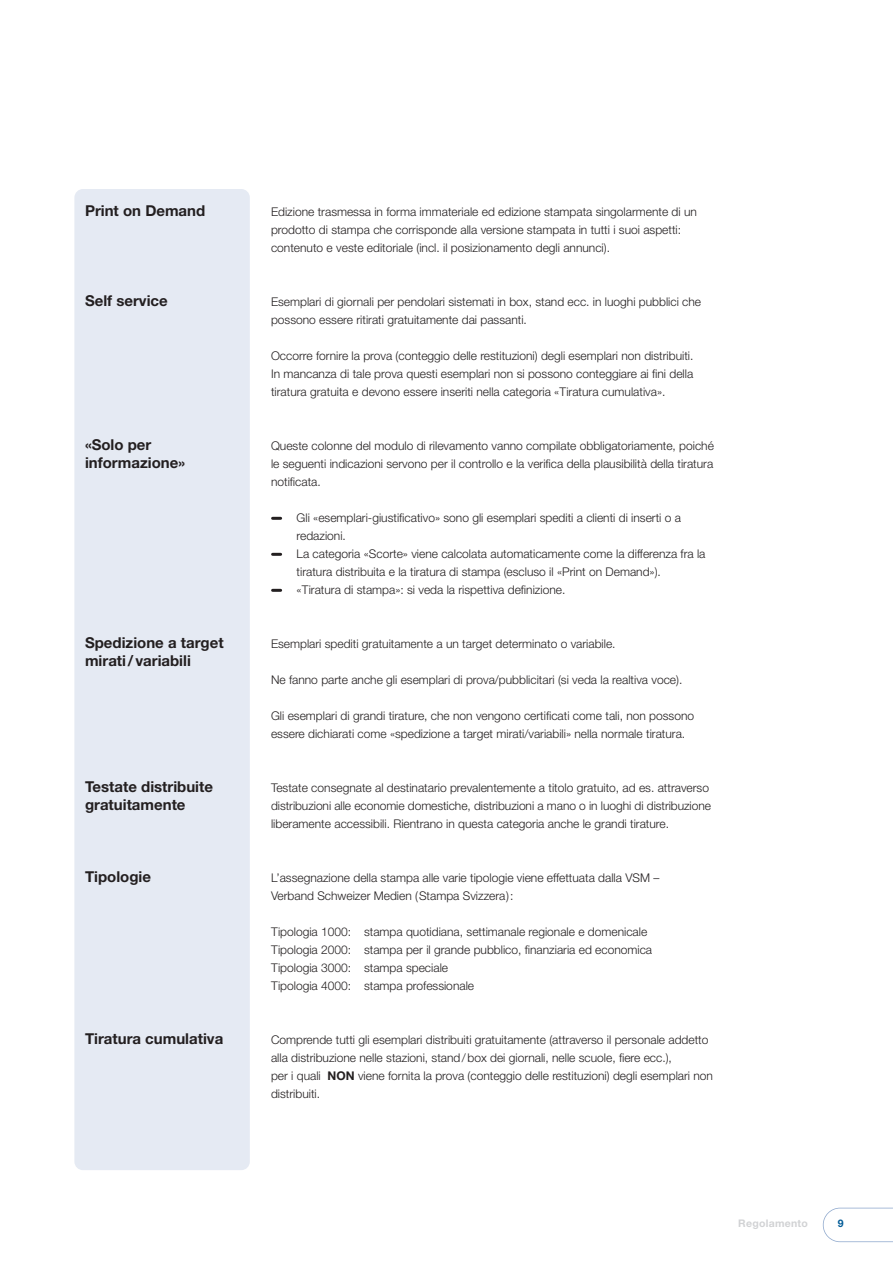
<style>
.page{position:relative;width:893px;height:1263px;background:#fff}
.page>*{position:absolute;margin:0;border:0;box-sizing:border-box;transform-origin:0 0}
.t1{font:700 15px/18px "Helvetica Neue LT Std";color:#231f20}
.t2{font:300 12px/18px "Helvetica Neue LT Std";color:#231f20}
.t3{font:700 10.5px "Helvetica Neue LT Std";letter-spacing:.025em;color:#d1d2d4}
.t4{font:700 10.5px "Helvetica Neue LT Std";color:#005b97}
.s1{font-weight:700}
</style>
<div class="page">
<svg style="left:823px;top:1208px;width:70px;height:34px"></svg>
<div style="left:74px;top:189px;width:176px;height:981px;background:#e5eaf3;border-radius:9px"></div>
<svg style="left:273px;top:517px;width:8px;height:3px"></svg>
<svg style="left:273px;top:553px;width:8px;height:3px"></svg>
<svg style="left:273px;top:589px;width:8px;height:3px"></svg>
<p class="t1" style="left:85px;top:201px;width:122px">Print on Demand</p>
<p class="t2" style="left:271px;top:202px;width:427px">Edizione trasmessa in forma immateriale ed edizione stampata singolarmente di un prodotto di stampa che corrisponde alla versione stampata in tutti i suoi aspetti: contenuto e veste editoriale (incl. il posizionamento degli annunci).</p>
<p class="t1" style="left:85px;top:291px;width:84px">Self service</p>
<p class="t2" style="left:271px;top:292px;width:432px">Esemplari di giornali per pendolari sistemati in box, stand ecc. in luoghi pubblici che possono essere ritirati gratuitamente dai passanti.</p>
<p class="t2" style="left:271px;top:346px;width:424px;text-align:justify">Occorre fornire la prova (conteggio delle restituzioni) degli esemplari non distribuiti.<br>In mancanza di tale prova questi esemplari non si possono conteggiare ai fini della tiratura gratuita e devono essere inseriti nella categoria «Tiratura cumulativa».</p>
<p class="t1" style="left:85px;top:435px;width:101px">«Solo per informazione»</p>
<p class="t2" style="left:271px;top:436px;width:444px;text-align:justify">Queste colonne del modulo di rilevamento vanno compilate obbligatoriamente, poiché le seguenti indicazioni servono per il controllo e la verifica della plausibilità della tiratura notificata.</p>
<p class="t2" style="left:297px;top:508px;width:410px">Gli «esemplari-giustificativo» sono gli esemplari spediti a clienti di inserti o a redazioni.<br>La categoria «Scorte» viene calcolata automaticamente come la differenza fra la tiratura distribuita e la tiratura di stampa (escluso il «Print on Demand»). «Tiratura di stampa»: si veda la rispettiva definizione.</p>
<p class="t1" style="left:85px;top:633px;width:140px">Spedizione a target mirati / variabili</p>
<p class="t2" style="left:271px;top:634px;width:346px">Esemplari spediti gratuitamente a un target determinato o variabile.</p>
<p class="t2" style="left:271px;top:670px;width:413px">Ne fanno parte anche gli esemplari di prova/pubblicitari (si veda la realtiva voce).</p>
<p class="t2" style="left:271px;top:706px;width:425px">Gli esemplari di grandi tirature, che non vengono certificati come tali, non possono essere dichiarati come «spedizione a target mirati/variabili» nella normale tiratura.</p>
<p class="t1" style="left:85px;top:777px;width:130px">Testate distribuite gratuitamente</p>
<p class="t2" style="left:271px;top:778px;width:441px">Testate consegnate al destinatario prevalentemente a titolo gratuito, ad es. attraverso distribuzioni alle economie domestiche, distribuzioni a mano o in luoghi di distribuzione liberamente accessibili. Rientrano in questa categoria anche le grandi tirature.</p>
<p class="t1" style="left:85px;top:867px;width:68px">Tipologie</p>
<p class="t2" style="left:271px;top:868px;width:390px">L’assegnazione della stampa alle varie tipologie viene effettuata dalla VSM –<br>Verband Schweizer Medien (Stampa Svizzera):</p>
<p class="t2" style="left:271px;top:922px;width:383px">Tipologia 1000: stampa quotidiana, settimanale regionale e domenicale Tipologia 2000: stampa per il grande pubblico, finanziaria ed economica Tipologia 3000: stampa speciale<br>Tipologia 4000: stampa professionale</p>
<p class="t1" style="left:85px;top:1029px;width:140px">Tiratura cumulativa</p>
<p class="t2" style="left:271px;top:1030px;width:443px">Comprende tutti gli esemplari distribuiti gratuitamente (attraverso il personale addetto alla distribuzione nelle stazioni, stand / box dei giornali, nelle scuole, fiere ecc.),<br>per i quali <span class="s1">NON</span> viene fornita la prova (conteggio delle restituzioni) degli esemplari non distribuiti.</p>
<p class="t3" style="left:738px;top:1217px;width:71px">Regolamento</p>
<p class="t4" style="left:838px;top:1217px;width:7px">9</p>
</div>
